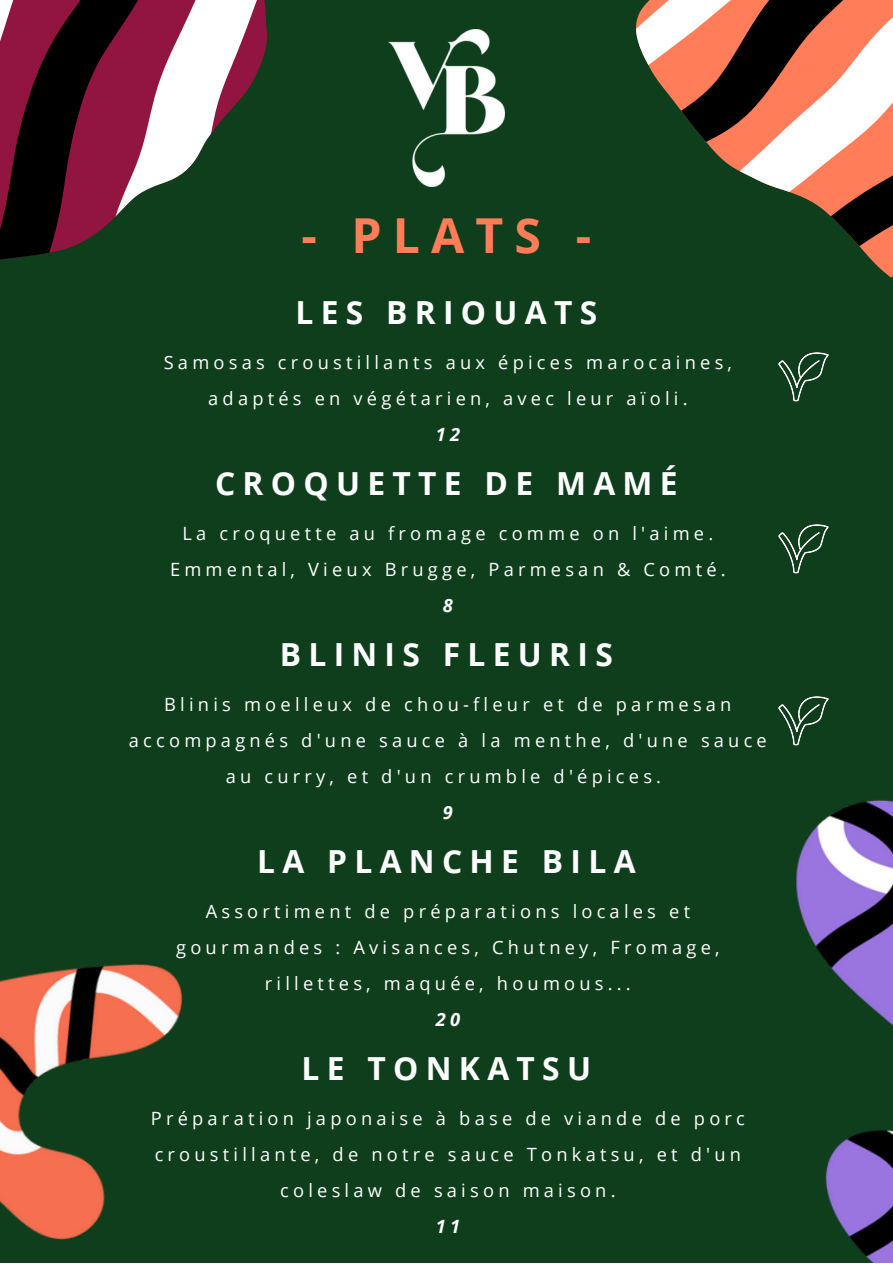
<style>
.page{position:relative;width:893px;height:1264px;background:#fff}
.page>*{position:absolute;margin:0;border:0;box-sizing:border-box;transform-origin:0 0}
.t1{font:700 48.15px "Open Sans";letter-spacing:.23em;color:#ff7d58}
.t2{font:700 31.8px "Open Sans";letter-spacing:.23em;color:#fff}
.t3{font:18.3px/36px "Open Sans";letter-spacing:.23em;color:#fff;text-align:center}
.t4{font:italic 700 18.3px "Open Sans";color:#fff}
.t5{font:italic 700 18.15px "Open Sans";color:#fff}
</style>
<div class="page">
<div style="left:0;top:0;width:892px;height:1262px;background:#0e3e1b"></div>
<svg style="left:636px;top:0;width:256px;height:278px"></svg>
<svg style="left:34px;top:0;width:115px;height:256px;background:#53192b"></svg>
<svg style="left:149px;top:0;width:118px;height:189px"></svg>
<svg style="left:0;top:0;width:34px;height:260px;background:#58142b"></svg>
<img style="left:388px;top:29px;width:116px;height:157px">
<img style="left:794px;top:526px;width:98px;height:736px">
<img style="left:0;top:964px;width:183px;height:276px">
<img style="left:778px;top:352px;width:50px;height:49px">
<img style="left:778px;top:524px;width:50px;height:49px">
<img style="left:778px;top:691px;width:50px;height:54px">
<h1 class="t1" style="left:301px;top:201px;width:291px">- PLATS -</h1>
<h2 class="t2" style="left:295px;top:290px;width:303px">LES BRIOUATS</h2>
<p class="t3" style="left:164px;top:344px;width:569px">Samosas croustillants aux épices marocaines, adaptés en végétarien, avec leur aïoli.</p>
<p class="t4" style="left:435px;top:421px;width:26px">12</p>
<h2 class="t2" style="left:215px;top:461px;width:464px">CROQUETTE DE MAMÉ</h2>
<p class="t3" style="left:170px;top:515px;width:557px">La croquette au fromage comme on l'aime.<br>Emmental, Vieux Brugge, Parmesan &amp; Comté.</p>
<p class="t4" style="left:443px;top:592px;width:12px">8</p>
<h2 class="t2" style="left:280px;top:632px;width:334px">BLINIS FLEURIS</h2>
<p class="t3" style="left:129px;top:685px;width:639px">Blinis moelleux de chou-fleur et de parmesan accompagnés d'une sauce à la menthe, d'une sauce au curry, et d'un crumble d'épices.</p>
<p class="t5" style="left:443px;top:799px;width:11px">9</p>
<h2 class="t2" style="left:257px;top:838px;width:380px">LA PLANCHE BILA</h2>
<p class="t3" style="left:176px;top:892px;width:545px">Assortiment de préparations locales et gourmandes : Avisances, Chutney, Fromage, rillettes, maquée, houmous...</p>
<p class="t4" style="left:435px;top:1006px;width:26px">20</p>
<h2 class="t2" style="left:301px;top:1045px;width:291px">LE TONKATSU</h2>
<p class="t3" style="left:151px;top:1099px;width:595px">Préparation japonaise à base de viande de porc croustillante, de notre sauce Tonkatsu, et d'un coleslaw de saison maison.</p>
<p class="t4" style="left:435px;top:1213px;width:26px">11</p>
</div>
